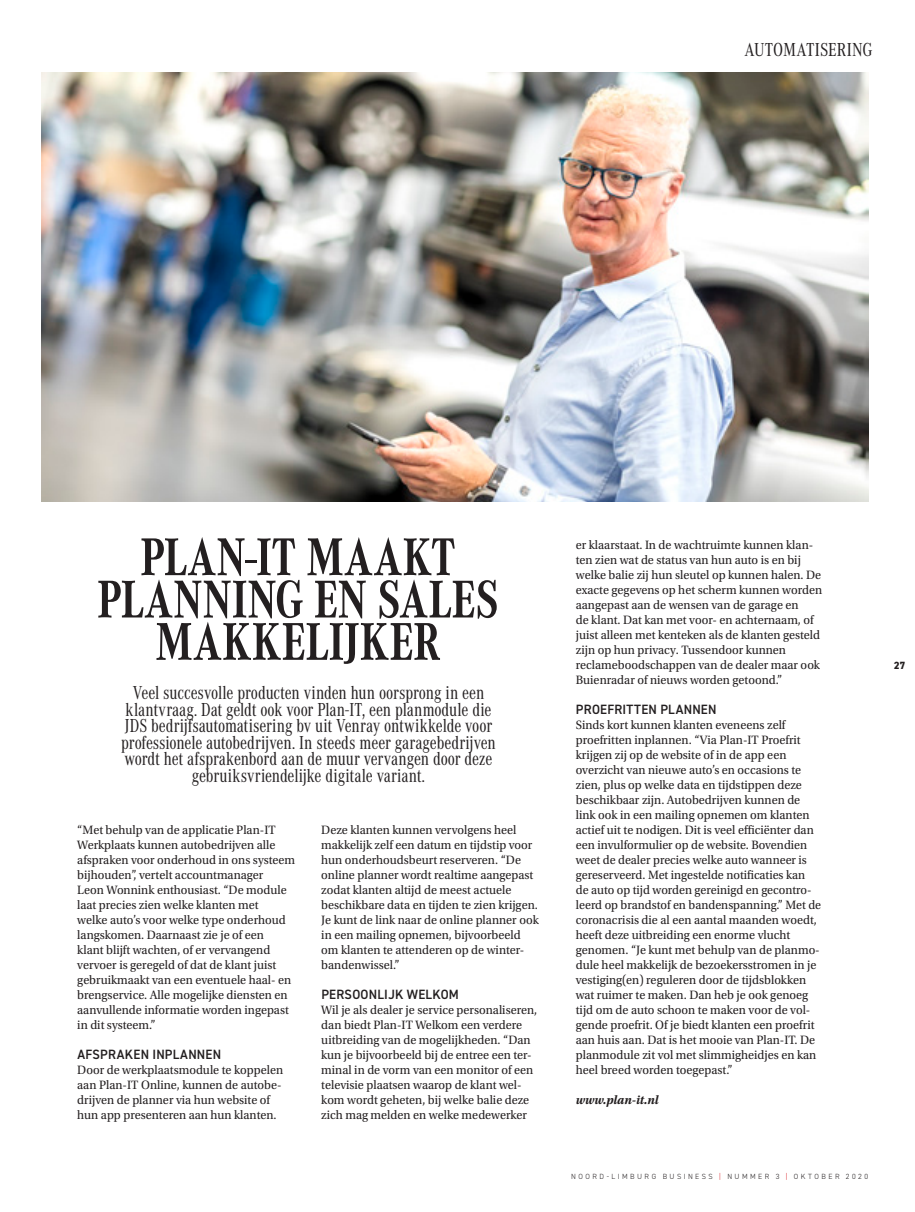
<style>
.page{position:relative;width:915px;height:1212px;background:#fff}
.page>*{position:absolute;margin:0;border:0;box-sizing:border-box;transform-origin:0 0}
.hoofdkop_corporate{font:700 55.05px/42.3px "Corporate A Cond Pro";letter-spacing:.005em;color:#231f20;text-align:center;scale:.95 1}
.intro_corperate{font:19.5px/16.5px "Corporate A Cond Pro";letter-spacing:-.01em;color:#231f20;text-align:center;scale:.95 1}
.intro_corperate-2{font:19.5px "Corporate A Cond Pro";letter-spacing:-.01em;color:#231f20}
.tussenkop_dinn{font:600 13.5px "DIN2014";letter-spacing:.02em;color:#231f20;scale:.96 1}
.platte_tekst{font:12.75px/15px "Utopia Std";color:#231f20;scale:.96 1}
.platte_tekst-2{font:italic 700 12.75px "Utopia Std";color:#231f20;scale:.96 1}
.t1{font:800 10.5px "DIN2014";color:#231f20}
.t2{font:300 7.5px "DIN2014";letter-spacing:.325em;color:#231f20}
.s1{color:#d81c23}
</style>
<div class="page">
<img style="left:42px;top:72px;width:825px;height:430px">
<p class="intro_corperate-2" style="left:744px;top:36px;width:129px">AUTOMATISERING</p>
<p class="hoofdkop_corporate" style="left:97px;top:534px;width:424px">PLAN-IT MAAKT<br>PLANNING EN SALES<br>MAKKELIJKER</p>
<p class="intro_corperate" style="left:121px;top:684px;width:395px">Veel succesvolle producten vinden hun oorsprong in een klantvraag. Dat geldt ook voor Plan-IT, een planmodule die JDS bedrijfsautomatisering bv uit Venray ontwikkelde voor professionele autobedrijven. In steeds meer garagebedrijven wordt het afsprakenbord aan de muur vervangen door deze gebruiksvriendelijke digitale variant.</p>
<p class="platte_tekst" style="left:77px;top:823px;width:228px">“Met behulp van de applicatie Plan-IT Werkplaats kunnen autobedrijven alle afspraken voor onderhoud in ons systeem bijhouden”, vertelt accountmanager<br>Leon Wonnink enthousiast. “De module laat precies zien welke klanten met<br>welke auto’s voor welke type onderhoud langskomen. Daarnaast zie je of een<br>klant blijft wachten, of er vervangend vervoer is geregeld of dat de klant juist gebruikmaakt van een eventuele haal- en brengservice. Alle mogelijke diensten en aanvullende informatie worden ingepast in dit systeem.”</p>
<p class="tussenkop_dinn" style="left:77px;top:1045px;width:151px">AFSPRAKEN INPLANNEN</p>
<p class="platte_tekst" style="left:77px;top:1063px;width:216px">Door de werkplaatsmodule te koppelen aan Plan-IT Online, kunnen de autobe&shy;drijven de planner via hun website of hun app presenteren aan hun klanten.</p>
<p class="platte_tekst" style="left:321px;top:823px;width:228px">Deze klanten kunnen vervolgens heel makkelijk zelf een datum en tijdstip voor hun onderhoudsbeurt reserveren. “De online planner wordt realtime aangepast zodat klanten altijd de meest actuele beschikbare data en tijden te zien krijgen.<br>Je kunt de link naar de online planner ook in een mailing opnemen, bijvoorbeeld om klanten te attenderen op de winter&shy;bandenwissel.”</p>
<p class="tussenkop_dinn" style="left:321px;top:985px;width:145px">PERSOONLIJK WELKOM</p>
<p class="platte_tekst" style="left:321px;top:1003px;width:226px">Wil je als dealer je service personaliseren, dan biedt Plan-IT Welkom een verdere uitbreiding van de mogelijkheden. “Dan kun je bijvoorbeeld bij de entree een ter&shy;minal in de vorm van een monitor of een televisie plaatsen waarop de klant wel&shy;kom wordt geheten, bij welke balie deze zich mag melden en welke medewerker</p>
<p class="platte_tekst" style="left:575px;top:538px;width:258px">er klaarstaat. In de wachtruimte kunnen klan&shy;ten zien wat de status van hun auto is en bij welke balie zij hun sleutel op kunnen halen. De exacte gegevens op het scherm kunnen worden aangepast aan de wensen van de garage en<br>de klant. Dat kan met voor- en achternaam, of juist alleen met kenteken als de klanten gesteld zijn op hun privacy. Tussendoor kunnen reclameboodschappen van de dealer maar ook Buienradar of nieuws worden getoond.”</p>
<p class="tussenkop_dinn" style="left:575px;top:700px;width:148px">PROEFRITTEN PLANNEN</p>
<p class="platte_tekst" style="left:575px;top:718px;width:257px">Sinds kort kunnen klanten eveneens zelf proefritten inplannen. “Via Plan-IT Proefrit krijgen zij op de website of in de app een overzicht van nieuwe auto’s en occasions te zien, plus op welke data en tijdstippen deze beschikbaar zijn. Autobedrijven kunnen de link ook in een mailing opnemen om klanten actief uit te nodigen. Dit is veel efficiënter dan een invulformulier op de website. Bovendien weet de dealer precies welke auto wanneer is gereserveerd. Met ingestelde notificaties kan de auto op tijd worden gereinigd en gecontro&shy;leerd op brandstof en bandenspanning.” Met de coronacrisis die al een aantal maanden woedt, heeft deze uitbreiding een enorme vlucht genomen. “Je kunt met behulp van de planmo&shy;dule heel makkelijk de bezoekersstromen in je vestiging(en) reguleren door de tijdsblokken wat ruimer te maken. Dan heb je ook genoeg tijd om de auto schoon te maken voor de vol&shy;gende proefrit. Of je biedt klanten een proefrit aan huis aan. Dat is het mooie van Plan-IT. De planmodule zit vol met slimmigheidjes en kan heel breed worden toegepast.”</p>
<p class="platte_tekst-2" style="left:575px;top:1092px;width:88px">www.plan-it.nl</p>
<p class="t2" style="left:571px;top:1172px;width:298px">NOORD-LIMBURG BUSINESS <span class="s1">|</span> NUMMER 3 <span class="s1">|</span> OKTOBER 2020</p>
<p class="t1" style="left:893px;top:658px;width:13px">27</p>
</div>
